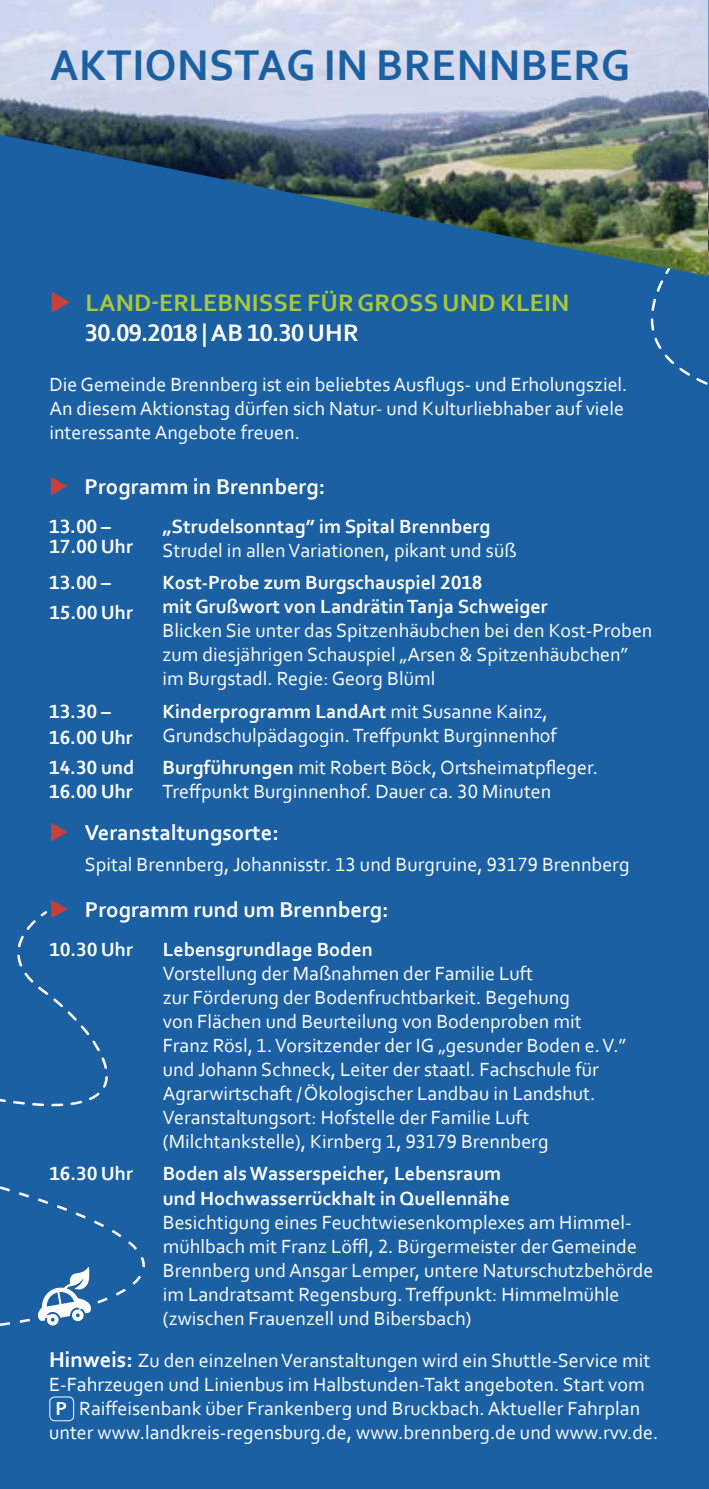
<style>
.page{position:relative;width:709px;height:1489px;background:#fff}
.page>*{position:absolute;margin:0;border:0;box-sizing:border-box;transform-origin:0 0}
.t1{font:700 45px "Corbel";letter-spacing:.015em;color:#1b60a3;scale:.96 1}
.t2{font:700 25px "Corbel";letter-spacing:.01em;color:#a9c937}
.t3{font:700 25px "Corbel";letter-spacing:-.03em;color:#fff}
.t4{font:700 22.5px "Corbel";color:#fff}
.t5{font:20px/24px "Corbel";color:#fff}
.t6{font:700 20px/25px "Corbel";color:#fff}
.t7{font:700 19.75px "Corbel";color:#fff}
.s1{font-weight:700}
.s2{font-weight:700;font-size:22.5px}
</style>
<div class="page">
<img style="left:0;top:0;width:708px;height:135px">
<img style="left:708px;top:0;width:1px;height:135px">
<div style="left:0;top:135px;width:709px;height:1353px;background:#1b60a3"></div>
<div style="left:49px;top:1396px;width:25px;height:24px;border:1px solid #fff;border-radius:5px"></div>
<svg style="left:1px;top:1184px;width:144px;height:153px;background:#2b6ba9"></svg>
<div style="left:618px;top:266px;width:91px;height:149px;background:#1b60a3"></div>
<svg style="left:52px;top:291px;width:18px;height:21px"></svg>
<div style="left:0;top:898px;width:121px;height:224px;background:#1b60a3"></div>
<svg style="left:51px;top:822px;width:17px;height:19px"></svg>
<svg style="left:51px;top:476px;width:16px;height:19px"></svg>
<h1 class="t1" style="left:50px;top:37px;width:606px">AKTIONSTAG IN BRENNBERG</h1>
<p class="t2" style="left:85px;top:287px;width:485px">LAND-ERLEBNISSE FÜR GROSS UND KLEIN</p>
<p class="t3" style="left:85px;top:317px;width:275px">30.09.2018 | AB 10.30 UHR</p>
<p class="t5" style="left:49px;top:371px;width:579px">Die Gemeinde Brennberg ist ein beliebtes Ausflugs- und Erholungsziel.<br>An diesem Aktionstag dürfen sich Natur- und Kulturliebhaber auf viele interessante Angebote freuen.</p>
<p class="t4" style="left:85px;top:472px;width:242px">Programm in Brennberg:</p>
<p class="t6" style="left:49px;top:513px;width:63px">13.00 –</p>
<p class="t6" style="left:162px;top:513px;width:329px">„Strudelsonntag” im Spital Brennberg</p>
<p class="t5" style="left:162px;top:538px;width:355px">Strudel in allen Variationen, pikant und süß</p>
<p class="t6" style="left:49px;top:569px;width:63px">13.00 –</p>
<p class="t6" style="left:162px;top:570px;width:387px;line-height:24px">Kost-Probe zum Burgschauspiel 2018<br>mit Grußwort von Landrätin Tanja Schweiger</p>
<p class="t5" style="left:162px;top:618px;width:491px">Blicken Sie unter das Spitzenhäubchen bei den Kost-Proben zum diesjährigen Schauspiel „Arsen &amp; Spitzenhäubchen” im Burgstadl. Regie: Georg Blüml</p>
<p class="t6" style="left:49px;top:698px;width:63px">13.30 –</p>
<p class="t5" style="left:162px;top:698px;width:396px"><span class="s1">Kinderprogramm LandArt</span> mit Susanne Kainz,<br>Grundschulpädagogin. Treffpunkt Burginnenhof</p>
<p class="t6" style="left:49px;top:754px;width:87px">14.30 und</p>
<p class="t5" style="left:162px;top:754px;width:437px"><span class="s1">Burgführungen</span> mit Robert Böck, Ortsheimatpfleger.<br>Treffpunkt Burginnenhof. Dauer ca. 30 Minuten</p>
<p class="t6" style="left:49px;top:533px;width:85px">17.00 Uhr</p>
<p class="t6" style="left:49px;top:599px;width:85px">15.00 Uhr</p>
<p class="t6" style="left:49px;top:724px;width:85px">16.00 Uhr</p>
<p class="t6" style="left:49px;top:778px;width:85px">16.00 Uhr</p>
<p class="t4" style="left:85px;top:818px;width:196px">Veranstaltungsorte:</p>
<p class="t5" style="left:85px;top:851px;width:546px">Spital Brennberg, Johannisstr. 13 und Burgruine, 93179 Brennberg</p>
<p class="t4" style="left:85px;top:895px;width:305px">Programm rund um Brennberg:</p>
<p class="t6" style="left:49px;top:936px;width:85px">10.30 Uhr</p>
<p class="t6" style="left:163px;top:936px;width:211px">Lebensgrundlage Boden</p>
<p class="t5" style="left:163px;top:960px;width:465px">Vorstellung der Maßnahmen der Familie Luft<br>zur Förderung der Bodenfruchtbarkeit. Begehung<br>von Flächen und Beurteilung von Bodenproben mit Franz Rösl, 1. Vorsitzender der IG „gesunder Boden e. V.” und Johann Schneck, Leiter der staatl. Fachschule für Agrarwirtschaft /Ökologischer Landbau in Landshut.<br>Veranstaltungsort: Hofstelle der Familie Luft (Milchtankstelle), Kirnberg 1, 93179 Brennberg</p>
<p class="t6" style="left:49px;top:1160px;width:85px">16.30 Uhr</p>
<p class="t6" style="left:163px;top:1160px;width:349px">Boden als Wasserspeicher, Lebensraum und Hochwasserrückhalt in Quellennähe</p>
<p class="t5" style="left:163px;top:1209px;width:492px">Besichtigung eines Feuchtwiesenkomplexes am Himmel‑ mühlbach mit Franz Löffl, 2. Bürgermeister der Gemeinde Brennberg und Ansgar Lemper, untere Naturschutzbehörde im Landratsamt Regensburg. Treffpunkt: Himmelmühle (zwischen Frauenzell und Bibersbach)</p>
<p class="t5" style="left:49px;top:1347px;width:603px"><span class="s2">Hinweis:</span> Zu den einzelnen Veranstaltungen wird ein Shuttle-Service mit</p>
<p class="t5" style="left:49px;top:1371px;width:597px">E-Fahrzeugen und Linienbus im Halbstunden-Takt angeboten. Start vom</p>
<p class="t5" style="left:79px;top:1395px;width:562px">Raiffeisenbank über Frankenberg und Bruckbach. Aktueller Fahrplan</p>
<p class="t5" style="left:49px;top:1419px;width:611px">unter www.landkreis-regensburg.de, www.brennberg.de und www.rvv.de.</p>
<p class="t7" style="left:56px;top:1395px;width:13px">P</p>
</div>
